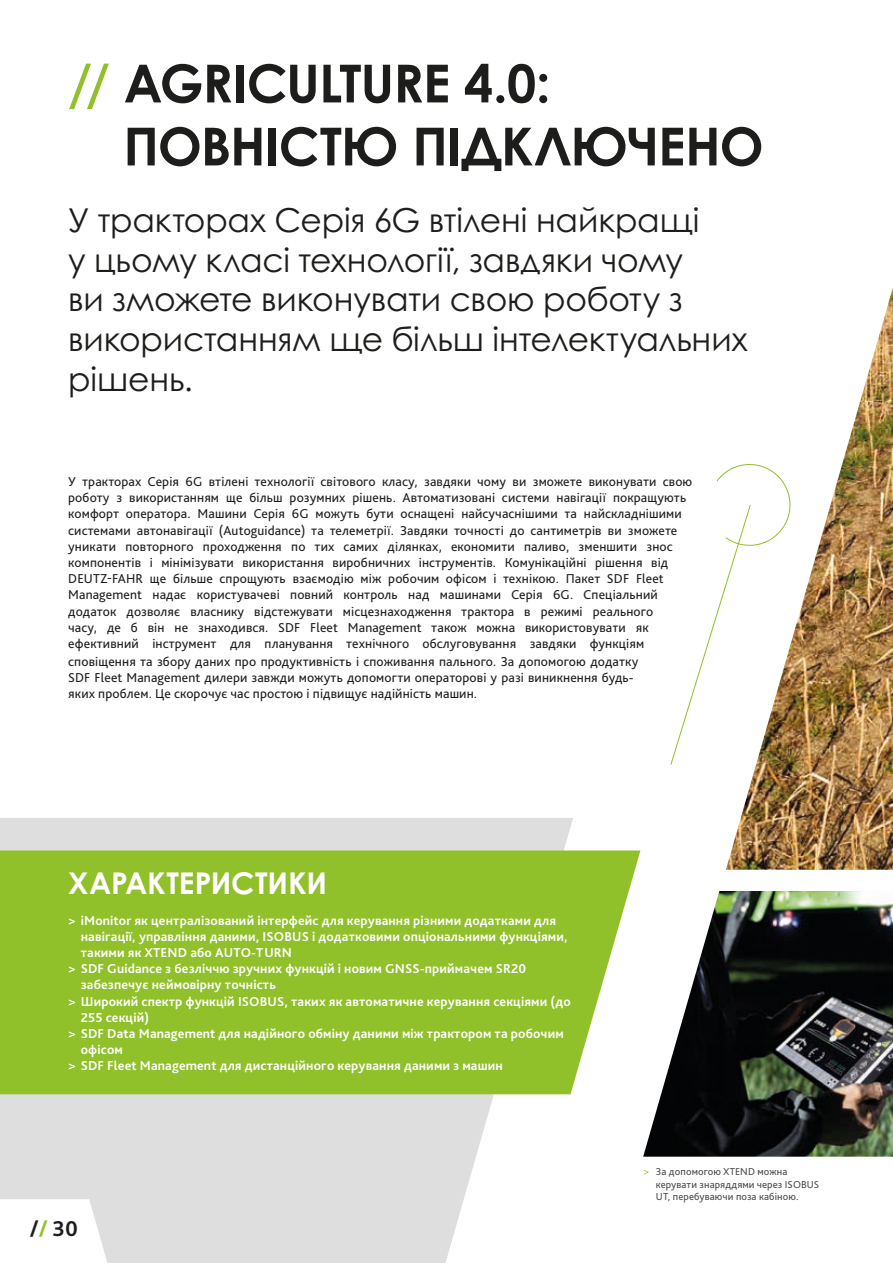
<style>
.page{position:relative;width:893px;height:1263px;background:#fff}
.page>*{position:absolute;margin:0;border:0;box-sizing:border-box;transform-origin:0 0}
.t1{font:700 52.5px/63px "Century Gothic Pro Cyr";letter-spacing:-.015em;color:#1d1d1b}
.t2{font:33px/39.6px "Century Gothic Pro Cyr";letter-spacing:-.005em;color:#1d1d1b}
.t3{font:700 30px "Century Gothic Pro Cyr";letter-spacing:-.005em;color:#fff}
.t4{font:700 22.5px "Bliss Pro";color:#1d1d1b}
.t5{font:13.5px/16.2px "Bliss Pro";letter-spacing:.01em;color:#1d1d1b}
.t6{font:700 13.5px "Bliss Pro";letter-spacing:.01em;color:#fff}
.t7{font:10.5px/12.6px "Bliss Pro";letter-spacing:.01em;color:#4b4b4a}
.s1{color:#90c02a}
</style>
<div class="page">
<svg style="left:0;top:818px;width:573px;height:445px;fill:#dfdede"></svg>
<img style="left:726px;top:287px;width:167px;height:583px">
<img style="left:643px;top:891px;width:250px;height:266px">
<div style="left:0;top:850px;width:640px;height:244px;background:#90c02a"></div>
<svg style="left:670px;top:463px;width:121px;height:302px"></svg>
<svg style="left:0;top:1199px;width:107px;height:64px"></svg>
<h1 class="t1" style="left:123px;top:51px;width:642px;text-indent:-55px"><span class="s1">//</span> AGRICULTURE 4.0:<br>ПОВНІСТЮ ПІДКЛЮЧЕНО</h1>
<h2 class="t2" style="left:68px;top:200px;width:681px">У тракторах Серія 6G втілені найкращі<br>у цьому класі технології, завдяки чому<br>ви зможете виконувати свою роботу з використанням ще більш інтелектуальних рішень.</h2>
<p class="t5" style="left:68px;top:473px;width:626px">У тракторах Серія 6G втілені технології світового класу, завдяки чому ви зможете виконувати свою роботу з використанням ще більш розумних рішень. Автоматизовані системи навігації покращують комфорт оператора. Машини Серія 6G можуть бути оснащені найсучаснішими та найскладнішими системами автонавігації (Autoguidance) та телеметрії. Завдяки точності до сантиметрів ви зможете уникати повторного проходження по тих самих ділянках, економити паливо, зменшити знос компонентів і мінімізувати використання виробничних інструментів. Комунікаційні рішення від DEUTZ-FAHR ще більше спрощують взаємодію між робочим офісом і технікою. Пакет SDF Fleet Management надає користувачеві повний контроль над машинами Серія 6G. Спеціальний додаток дозволяє власнику відстежувати місцезнаходження трактора в режимі реального<br>часу, де б він не знаходився. SDF Fleet Management також можна використовувати як ефективний інструмент для планування технічного обслуговування завдяки функціям</p>
<p class="t5" style="left:68px;top:653px;width:572px">сповіщення та збору даних про продуктивність і споживання пального. За допомогою додатку<br>SDF Fleet Management дилери завжди можуть допомогти операторові у разі виникнення будь&shy;яких проблем. Це скорочує час простою і підвищує надійність машин.</p>
<h3 class="t3" style="left:68px;top:864px;width:261px">ХАРАКТЕРИСТИКИ</h3>
<p class="t6" style="left:68px;top:912px;width:489px">&gt; iMonitor як централізований інтерфейс для керування різними додатками для</p>
<p class="t6" style="left:81px;top:928px;width:488px">навігації, управління даними, ISOBUS і додатковими опціональними функціями,</p>
<p class="t6" style="left:81px;top:944px;width:213px">такими як XTEND або AUTO-TURN</p>
<p class="t6" style="left:68px;top:960px;width:460px">&gt; SDF Guidance з безліччю зручних функцій і новим GNSS-приймачем SR20</p>
<p class="t6" style="left:81px;top:976px;width:197px">забезпечує неймовірну точність</p>
<p class="t6" style="left:68px;top:993px;width:504px">&gt; Широкий спектр функцій ISOBUS, таких як автоматичне керування секціями (до</p>
<p class="t6" style="left:81px;top:1009px;width:70px">255 секцій)</p>
<p class="t6" style="left:68px;top:1025px;width:497px">&gt; SDF Data Management для надійного обміну даними між трактором та робочим</p>
<p class="t6" style="left:81px;top:1041px;width:44px">офісом</p>
<p class="t6" style="left:68px;top:1057px;width:436px">&gt; SDF Fleet Management для дистанційного керування даними з машин</p>
<h3 class="t4" style="left:30px;top:1215px;width:50px">/<span class="s1">/</span> 30</h3>
<p class="t7" style="left:656px;top:1165px;width:165px;text-indent:-13px"><span class="s1">&gt;</span> За допомогою XTEND можна керувати знаряддями через ISOBUS<br>UT, перебуваючи поза кабіною.</p>
</div>
